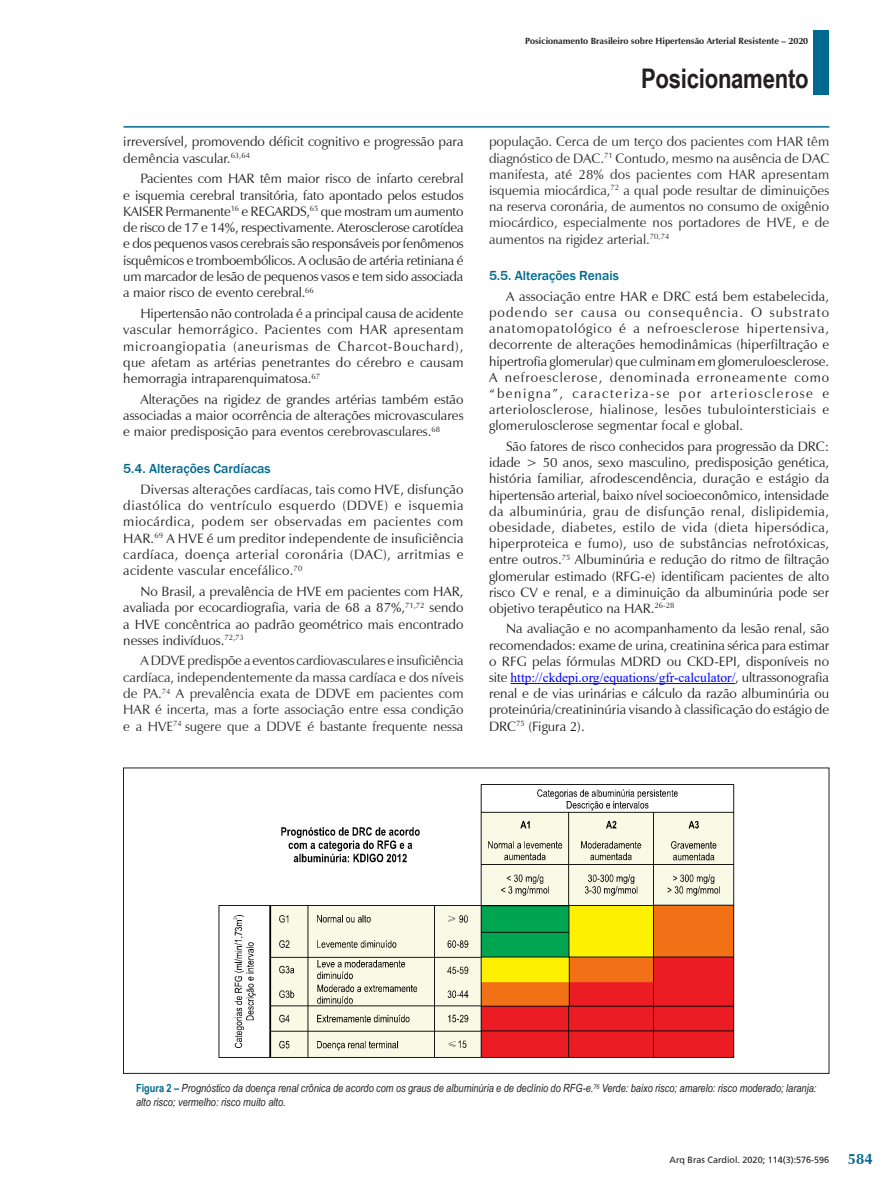
<style>
.page{position:relative;width:893px;height:1191px;background:#fff}
.page>*{position:absolute;margin:0;border:0;box-sizing:border-box;transform-origin:0 0}
.t1{font:700 27px "Arial Narrow";letter-spacing:-.01em;color:#231f20}
.t2{font:700 15px "Zapf Humanist 601 BT";color:#006991}
._01-TEXTO_BASICO{font:13.5px/16.2px "Zapf Humanist 601 BT";color:#231f20;text-align:justify}
._01-TEXTO_BASICO-2{font:13.5px/16.2px "Zapf Humanist 601 BT";color:#2f2a2b;text-align:justify}
._03_-_SUBTITULO_PRIN{font:500 13.5px "Franklin Gothic";color:#006991}
._05_LEGENDA_TABELA{font:italic 11.25px/13.5px "Arial Narrow";color:#231f20}
.t3{font:700 9px "Zapf Humanist 601 BT";color:#231f20}
.t4{font:9px "Frutiger";color:#231f20}
.s1{font-family:"Times New Roman";color:#00f}
.s2{font-weight:700;font-style:normal;color:#006991}
</style>
<div class="page">
<hr style="left:123px;top:126px;width:706px;height:2px;background:#006991">
<div style="left:813px;top:30px;width:16px;height:64px;background:#006991"></div>
<hr style="left:511px;top:683px;width:224px;height:1px;background:#00f">
<img style="left:218px;top:784px;width:517px;height:274px">
<p class="_01-TEXTO_BASICO" style="left:123px;top:134px;width:342px">irreversível, promovendo déficit cognitivo e progressão para demência vascular.<sup>63,64</sup></p>
<p class="_01-TEXTO_BASICO" style="left:123px;top:170px;width:342px;text-indent:17px">Pacientes com HAR têm maior risco de infarto cerebral e isquemia cerebral transitória, fato apontado pelos estudos KAISER Permanente<sup>16</sup> e REGARDS,<sup>65</sup> que mostram um aumento de risco de 17 e 14%, respectivamente. Aterosclerose carotídea e dos pequenos vasos cerebrais são responsáveis por fenômenos isquêmicos e tromboembólicos. A oclusão de artéria retiniana é um marcador de lesão de pequenos vasos e tem sido associada a maior risco de evento cerebral.<sup>66</sup></p>
<p class="_01-TEXTO_BASICO" style="left:123px;top:305px;width:342px;text-indent:17px">Hipertensão não controlada é a principal causa de acidente vascular hemorrágico. Pacientes com HAR apresentam microangiopatia (aneurismas de Charcot-Bouchard), que afetam as artérias penetrantes do cérebro e causam hemorragia intraparenquimatosa.<sup>67</sup></p>
<p class="_01-TEXTO_BASICO" style="left:123px;top:391px;width:342px;text-indent:17px">Alterações na rigidez de grandes artérias também estão associadas a maior ocorrência de alterações microvasculares e maior predisposição para eventos cerebrovasculares.<sup>68</sup></p>
<p class="_03_-_SUBTITULO_PRIN" style="left:123px;top:460px;width:149px">5.4. Alterações Cardíacas</p>
<p class="_01-TEXTO_BASICO" style="left:123px;top:481px;width:342px;text-indent:17px">Diversas alterações cardíacas, tais como HVE, disfunção diastólica do ventrículo esquerdo (DDVE) e isquemia miocárdica, podem ser observadas em pacientes com HAR.<sup>69</sup> A HVE é um preditor independente de insuficiência cardíaca, doença arterial coronária (DAC), arritmias e acidente vascular encefálico.<sup>70</sup></p>
<p class="_01-TEXTO_BASICO" style="left:123px;top:583px;width:342px;text-indent:17px">No Brasil, a prevalência de HVE em pacientes com HAR, avaliada por ecocardiografia, varia de 68 a 87%,<sup>71,72</sup> sendo a HVE concêntrica ao padrão geométrico mais encontrado nesses indivíduos.<sup>72,73</sup></p>
<p class="_01-TEXTO_BASICO-2" style="left:123px;top:652px;width:342px;text-indent:17px">A DDVE predispõe a eventos cardiovasculares e insuficiência cardíaca, independentemente da massa cardíaca e dos níveis de PA.<sup>74</sup> A prevalência exata de DDVE em pacientes com HAR é incerta, mas a forte associação entre essa condição e a HVE<sup>74</sup> sugere que a DDVE é bastante frequente nessa</p>
<p class="t3" style="left:525px;top:36px;width:285px">Posicionamento Brasileiro sobre Hipertensão Arterial Resistente – 2020</p>
<h1 class="t1" style="left:641px;top:58px;width:169px">Posicionamento</h1>
<p class="_01-TEXTO_BASICO-2" style="left:489px;top:134px;width:342px">população. Cerca de um terço dos pacientes com HAR têm diagnóstico de DAC.<sup>71</sup> Contudo, mesmo na ausência de DAC manifesta, até 28% dos pacientes com HAR apresentam isquemia miocárdica,<sup>72</sup> a qual pode resultar de diminuições na reserva coronária, de aumentos no consumo de oxigênio miocárdico, especialmente nos portadores de HVE, e de aumentos na rigidez arterial.<sup>70,74</sup></p>
<p class="_03_-_SUBTITULO_PRIN" style="left:489px;top:267px;width:131px">5.5. Alterações Renais</p>
<p class="_01-TEXTO_BASICO" style="left:489px;top:288px;width:342px;text-indent:17px">A associação entre HAR e DRC está bem estabelecida, podendo ser causa ou consequência. O substrato anatomopatológico é a nefroesclerose hipertensiva, decorrente de alterações hemodinâmicas (hiperfiltração e hipertrofia glomerular) que culminam em glomeruloesclerose.<br>A nefroesclerose, denominada erroneamente como “benigna”, caracteriza-se por arteriosclerose e arteriolosclerose, hialinose, lesões tubulointersticiais e glomerulosclerose segmentar focal e global.</p>
<p class="_01-TEXTO_BASICO" style="left:489px;top:438px;width:342px;text-indent:17px">São fatores de risco conhecidos para progressão da DRC: idade &gt; 50 anos, sexo masculino, predisposição genética, história familiar, afrodescendência, duração e estágio da hipertensão arterial, baixo nível socioeconômico, intensidade da albuminúria, grau de disfunção renal, dislipidemia, obesidade, diabetes, estilo de vida (dieta hipersódica, hiperproteica e fumo), uso de substâncias nefrotóxicas, entre outros.<sup>75</sup> Albuminúria e redução do ritmo de filtração glomerular estimado (RFG-e) identificam pacientes de alto risco CV e renal, e a diminuição da albuminúria pode ser objetivo terapêutico na HAR.<sup>26-28</sup></p>
<p class="_01-TEXTO_BASICO" style="left:489px;top:620px;width:342px;text-indent:17px">Na avaliação e no acompanhamento da lesão renal, são recomendados: exame de urina, creatinina sérica para estimar o RFG pelas fórmulas MDRD ou CKD-EPI, disponíveis no site <span class="s1">http://ckdepi.org/equations/gfr-calculator/</span>, ultrassonografia renal e de vias urinárias e cálculo da razão albuminúria ou proteinúria/creatininúria visando à classificação do estágio de DRC<sup>75</sup> (Figura 2).</p>
<p class="_05_LEGENDA_TABELA" style="left:136px;top:1081px;width:682px"><span class="s2">Figura 2 –</span> Prognóstico da doença renal crônica de acordo com os graus de albuminúria e de declínio do RFG-e.<sup>76</sup> Verde: baixo risco; amarelo: risco moderado; laranja: alto risco; vermelho: risco muito alto.</p>
<p class="t4" style="left:670px;top:1154px;width:161px">Arq Bras Cardiol. 2020; 114(3):576-596</p>
<p class="t2" style="left:848px;top:1149px;width:26px">584</p>
</div>
